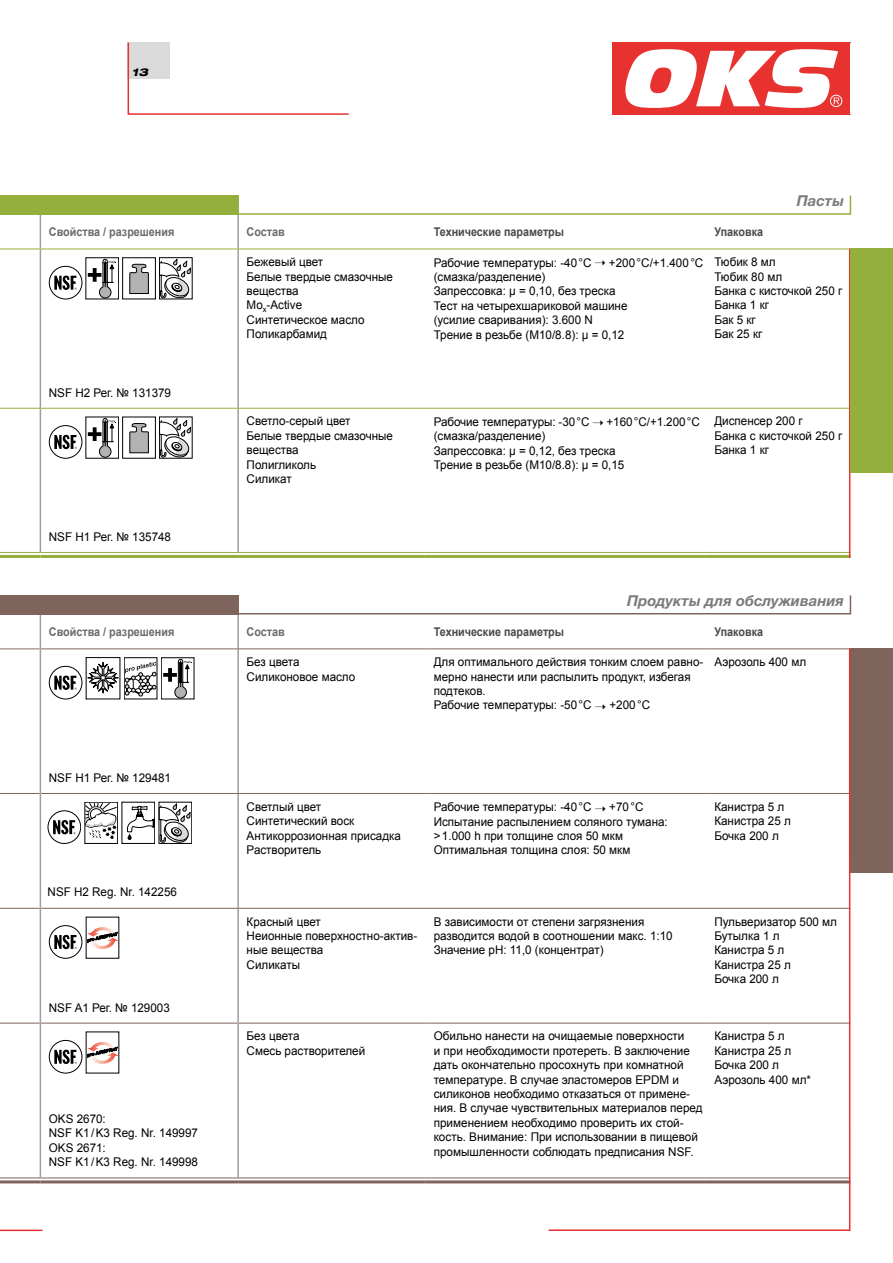
<style>
.page{position:relative;width:893px;height:1263px;background:#fff}
.page>*{position:absolute;margin:0;border:0;box-sizing:border-box;transform-origin:0 0}
.t1{font:italic 700 15px "Helvetica Neue LTW1 G";color:#7b7b7a}
.t2{font:12px/14.4px "Arial";color:#000}
.t3{font:700 12px "Arial";color:#494948;scale:.9 1}
.t4{font:700 12px "Arial";color:#6a6969;scale:.9 1}
.t5{font:italic 800 expanded 10.8px "Helvetica Neue LT Std";color:#000}
</style>
<div class="page">
<svg style="left:612px;top:43px;width:238px;height:72px"></svg>
<svg style="left:127px;top:42px;width:222px;height:73px"></svg>
<div style="left:706px;top:552px;width:144px;height:6px;background:#fcfbf7"></div>
<hr style="left:237px;top:214px;width:2px;height:35px;background:#9c9d9d">
<hr style="left:237px;top:409px;width:2px;height:143px;background:#9c9d9d">
<hr style="left:40px;top:408px;width:198px;height:1px;background:#95af3c">
<hr style="left:238px;top:408px;width:187px;height:1px;background:#95af3c">
<hr style="left:425px;top:408px;width:281px;height:1px;background:#95af3c">
<hr style="left:706px;top:408px;width:144px;height:1px;background:#95af3c">
<hr style="left:237px;top:249px;width:2px;height:159px;background:#9c9d9d">
<hr style="left:40px;top:249px;width:198px;height:1px;background:#95af3c">
<hr style="left:238px;top:249px;width:187px;height:1px;background:#95af3c">
<hr style="left:425px;top:249px;width:281px;height:1px;background:#95af3c">
<hr style="left:706px;top:249px;width:144px;height:1px;background:#95af3c">
<hr style="left:40px;top:552px;width:198px;height:1px;background:#95af3c">
<hr style="left:40px;top:555px;width:198px;height:3px;background:#95af3c">
<hr style="left:238px;top:552px;width:187px;height:1px;background:#95af3c">
<hr style="left:238px;top:555px;width:187px;height:3px;background:#95af3c">
<hr style="left:425px;top:552px;width:281px;height:1px;background:#95af3c">
<hr style="left:425px;top:555px;width:281px;height:3px;background:#95af3c">
<hr style="left:706px;top:552px;width:144px;height:1px;background:#95af3c">
<hr style="left:706px;top:555px;width:144px;height:3px;background:#95af3c">
<svg style="left:49px;top:266px;width:33px;height:33px"></svg>
<div style="left:49px;top:266px;width:33px;height:33px;border:1px solid #000;border-radius:50%"></div>
<svg style="left:54px;top:276px;width:23px;height:14px"></svg>
<div style="left:86px;top:258px;width:33px;height:41px;border:1px solid #000"></div>
<svg style="left:88px;top:258px;width:29px;height:40px"></svg>
<div style="left:122px;top:258px;width:34px;height:41px;border:1px solid #000"></div>
<svg style="left:129px;top:264px;width:20px;height:30px"></svg>
<div style="left:159px;top:257px;width:33px;height:42px;border:1px solid #000"></div>
<svg style="left:159px;top:259px;width:32px;height:39px"></svg>
<div style="left:49px;top:425px;width:33px;height:33px;border:1px solid #000;border-radius:50%"></div>
<svg style="left:54px;top:435px;width:23px;height:14px"></svg>
<div style="left:86px;top:417px;width:33px;height:41px;border:1px solid #000"></div>
<svg style="left:88px;top:418px;width:29px;height:40px"></svg>
<div style="left:122px;top:417px;width:34px;height:41px;border:1px solid #000"></div>
<svg style="left:129px;top:423px;width:20px;height:30px"></svg>
<svg style="left:159px;top:418px;width:32px;height:40px"></svg>
<svg style="left:44px;top:1178px;width:194px;height:1px"></svg>
<svg style="left:238px;top:1178px;width:187px;height:1px"></svg>
<svg style="left:425px;top:1178px;width:122px;height:1px"></svg>
<hr style="left:237px;top:614px;width:2px;height:34px;background:#9c9d9d">
<hr style="left:237px;top:649px;width:2px;height:144px;background:#9c9d9d">
<hr style="left:237px;top:794px;width:2px;height:114px;background:#9c9d9d">
<hr style="left:41px;top:908px;width:197px;height:1px;background:#7e645b">
<hr style="left:41px;top:1023px;width:196px;height:1px;background:#7e645b">
<hr style="left:238px;top:908px;width:187px;height:1px;background:#7e645b">
<hr style="left:425px;top:908px;width:281px;height:1px;background:#7e645b">
<hr style="left:239px;top:1023px;width:186px;height:1px;background:#7e645b">
<hr style="left:425px;top:1023px;width:281px;height:1px;background:#7e645b">
<hr style="left:237px;top:909px;width:2px;height:114px;background:#9c9d9d">
<hr style="left:237px;top:1023px;width:2px;height:154px;background:#9c9d9d">
<hr style="left:41px;top:793px;width:197px;height:1px;background:#7e645b">
<hr style="left:238px;top:793px;width:187px;height:1px;background:#7e645b">
<hr style="left:425px;top:793px;width:281px;height:1px;background:#7e645b">
<hr style="left:41px;top:648px;width:197px;height:1px;background:#7e645b">
<hr style="left:238px;top:648px;width:187px;height:1px;background:#7e645b">
<hr style="left:425px;top:648px;width:281px;height:1px;background:#7e645b">
<hr style="left:40px;top:1177px;width:198px;height:1px;background:#7e645b">
<hr style="left:40px;top:1180px;width:198px;height:3px;background:#7e645b">
<hr style="left:238px;top:1177px;width:187px;height:1px;background:#7e645b">
<hr style="left:238px;top:1180px;width:187px;height:3px;background:#7e645b">
<hr style="left:425px;top:1177px;width:281px;height:1px;background:#7e645b">
<hr style="left:425px;top:1180px;width:281px;height:3px;background:#7e645b">
<svg style="left:49px;top:666px;width:33px;height:33px"></svg>
<div style="left:49px;top:666px;width:33px;height:33px;border:1px solid #000;border-radius:50%"></div>
<svg style="left:54px;top:676px;width:23px;height:14px"></svg>
<div style="left:86px;top:657px;width:34px;height:42px;border:1px solid #000"></div>
<div style="left:124px;top:657px;width:33px;height:42px;border:1px solid #000"></div>
<svg style="left:86px;top:661px;width:70px;height:35px"></svg>
<div style="left:161px;top:657px;width:33px;height:42px;border:1px solid #000"></div>
<svg style="left:163px;top:658px;width:29px;height:40px"></svg>
<div style="left:48px;top:811px;width:33px;height:32px;border:1px solid #000;border-radius:50%"></div>
<svg style="left:53px;top:820px;width:22px;height:14px"></svg>
<svg style="left:87px;top:804px;width:29px;height:35px"></svg>
<div style="left:85px;top:802px;width:33px;height:42px;border:1px solid #000"></div>
<div style="left:122px;top:802px;width:33px;height:42px;border:1px solid #000"></div>
<div style="left:159px;top:802px;width:33px;height:42px;border:1px solid #000"></div>
<svg style="left:127px;top:803px;width:63px;height:40px"></svg>
<div style="left:49px;top:925px;width:33px;height:33px;border:1px solid #000;border-radius:50%"></div>
<svg style="left:54px;top:935px;width:23px;height:14px"></svg>
<svg style="left:87px;top:927px;width:31px;height:22px"></svg>
<svg style="left:49px;top:1040px;width:33px;height:33px"></svg>
<div style="left:49px;top:1040px;width:33px;height:33px;border:1px solid #000;border-radius:50%"></div>
<svg style="left:54px;top:1050px;width:23px;height:14px"></svg>
<svg style="left:87px;top:1042px;width:31px;height:22px"></svg>
<div style="left:850px;top:648px;width:43px;height:225px;background:#7e645b"></div>
<svg style="left:547px;top:648px;width:304px;height:583px"></svg>
<svg style="left:0;top:215px;width:44px;height:1017px"></svg>
<svg style="left:0;top:195px;width:851px;height:20px"></svg>
<div style="left:0;top:196px;width:239px;height:19px;background:#95af3c"></div>
<hr style="left:849px;top:249px;width:1px;height:309px;background:#e73230">
<div style="left:850px;top:249px;width:43px;height:224px;background:#95af3c"></div>
<svg style="left:239px;top:595px;width:612px;height:19px"></svg>
<div style="left:0;top:595px;width:239px;height:19px;background:#7e645b"></div>
<p class="t5" style="left:132px;top:65px;width:18px">13</p>
<p class="t4" style="left:49px;top:223px;width:141px">Свойства / разрешения</p>
<p class="t4" style="left:247px;top:223px;width:44px">Состав</p>
<p class="t3" style="left:434px;top:223px;width:146px">Технические параметры</p>
<p class="t3" style="left:714px;top:223px;width:56px">Упаковка</p>
<p class="t1" style="left:797px;top:192px;width:49px">Пасты</p>
<p class="t2" style="left:49px;top:385px;width:124px">NSF H2 Рег. № 131379</p>
<p class="t2" style="left:49px;top:530px;width:124px">NSF H1 Рег. № 135748</p>
<p class="t2" style="left:247px;top:255px;width:148px">Бежевый цвет<br>Белые твердые смазочные вещества<br>Mo<sub>x</sub>-Active<br>Синтетическое масло<br>Поликарбамид</p>
<p class="t2" style="left:434px;top:255px;width:271px">Рабочие температуры: -40°C ➝ +200°C/+1.400°C (смазка/разделение)<br>Запрессовка: µ = 0,10, без треска<br>Тест на четырехшариковой машине<br>(усилие сваривания): 3.600 N<br>Трение в резьбе (M10/8.8): µ = 0,12</p>
<p class="t2" style="left:714px;top:255px;width:129px">Тюбик 8 мл<br>Тюбик 80 мл<br>Банка с кисточкой 250 г<br>Банка 1 кг<br>Бак 5 кг<br>Бак 25 кг</p>
<p class="t2" style="left:247px;top:414px;width:148px">Светло-серый цвет<br>Белые твердые смазочные вещества<br>Полигликоль<br>Силикат</p>
<p class="t2" style="left:434px;top:415px;width:268px">Рабочие температуры: -30°C ➝ +160°C/+1.200°C (смазка/разделение)<br>Запрессовка: µ = 0,12, без треска<br>Трение в резьбе (M10/8.8): µ = 0,15</p>
<p class="t2" style="left:714px;top:414px;width:129px">Диспенсер 200 г<br>Банка с кисточкой 250 г<br>Банка 1 кг</p>
<p class="t1" style="left:627px;top:591px;width:219px">Продукты для обслуживания</p>
<p class="t4" style="left:49px;top:623px;width:141px">Свойства / разрешения</p>
<p class="t4" style="left:247px;top:623px;width:44px">Состав</p>
<p class="t3" style="left:434px;top:623px;width:146px">Технические параметры</p>
<p class="t3" style="left:714px;top:623px;width:56px">Упаковка</p>
<p class="t2" style="left:49px;top:770px;width:124px">NSF H1 Рег. № 129481</p>
<p class="t2" style="left:48px;top:885px;width:131px">NSF H2 Reg. Nr. 142256</p>
<p class="t2" style="left:49px;top:1000px;width:122px">NSF A1 Рег. № 129003</p>
<p class="t2" style="left:49px;top:1112px;width:151px">OKS 2670:<br>NSF K1/K3 Reg. Nr. 149997<br>OKS 2671:<br>NSF K1/K3 Reg. Nr. 149998</p>
<p class="t2" style="left:247px;top:655px;width:110px">Без цвета<br>Силиконовое масло</p>
<p class="t2" style="left:434px;top:655px;width:271px">Для оптимального действия тонким слоем равно&shy;мерно нанести или распылить продукт, избегая подтеков.<br>Рабочие температуры: -50°C ➝ +200°C</p>
<p class="t2" style="left:714px;top:655px;width:93px">Аэрозоль 400 мл</p>
<p class="t2" style="left:247px;top:799px;width:156px">Светлый цвет<br>Синтетический воск<br>Антикоррозионная присадка<br>Растворитель</p>
<p class="t2" style="left:434px;top:800px;width:236px">Рабочие температуры: -40°C ➝ +70°C Испытание распылением соляного тумана: &gt;1.000 h при толщине слоя 50 мкм Оптимальная толщина слоя: 50 мкм</p>
<p class="t2" style="left:714px;top:799px;width:78px">Канистра 5 л<br>Канистра 25 л<br>Бочка 200 л</p>
<p class="t2" style="left:247px;top:914px;width:172px">Красный цвет<br>Неионные поверхностно-актив&shy;ные вещества<br>Силикаты</p>
<p class="t2" style="left:434px;top:914px;width:240px">В зависимости от степени загрязнения разводится водой в соотношении макс. 1:10<br>Значение pH: 11,0 (концентрат)</p>
<p class="t2" style="left:714px;top:914px;width:124px">Пульверизатор 500 мл<br>Бутылка 1 л<br>Канистра 5 л<br>Канистра 25 л<br>Бочка 200 л</p>
<p class="t2" style="left:247px;top:1029px;width:120px">Без цвета<br>Смесь растворителей</p>
<p class="t2" style="left:434px;top:1029px;width:270px">Обильно нанести на очищаемые поверхности<br>и при необходимости протереть. В заключение дать окончательно просохнуть при комнатной температуре. В случае эластомеров EPDM и силиконов необходимо отказаться от примене&shy;ния. В случае чувствительных материалов перед применением необходимо проверить их стой&shy;кость. Внимание: При использовании в пищевой промышленности соблюдать предписания NSF.</p>
<p class="t2" style="left:714px;top:1029px;width:98px">Канистра 5 л<br>Канистра 25 л<br>Бочка 200 л<br>Аэрозоль 400 мл*</p>
</div>
